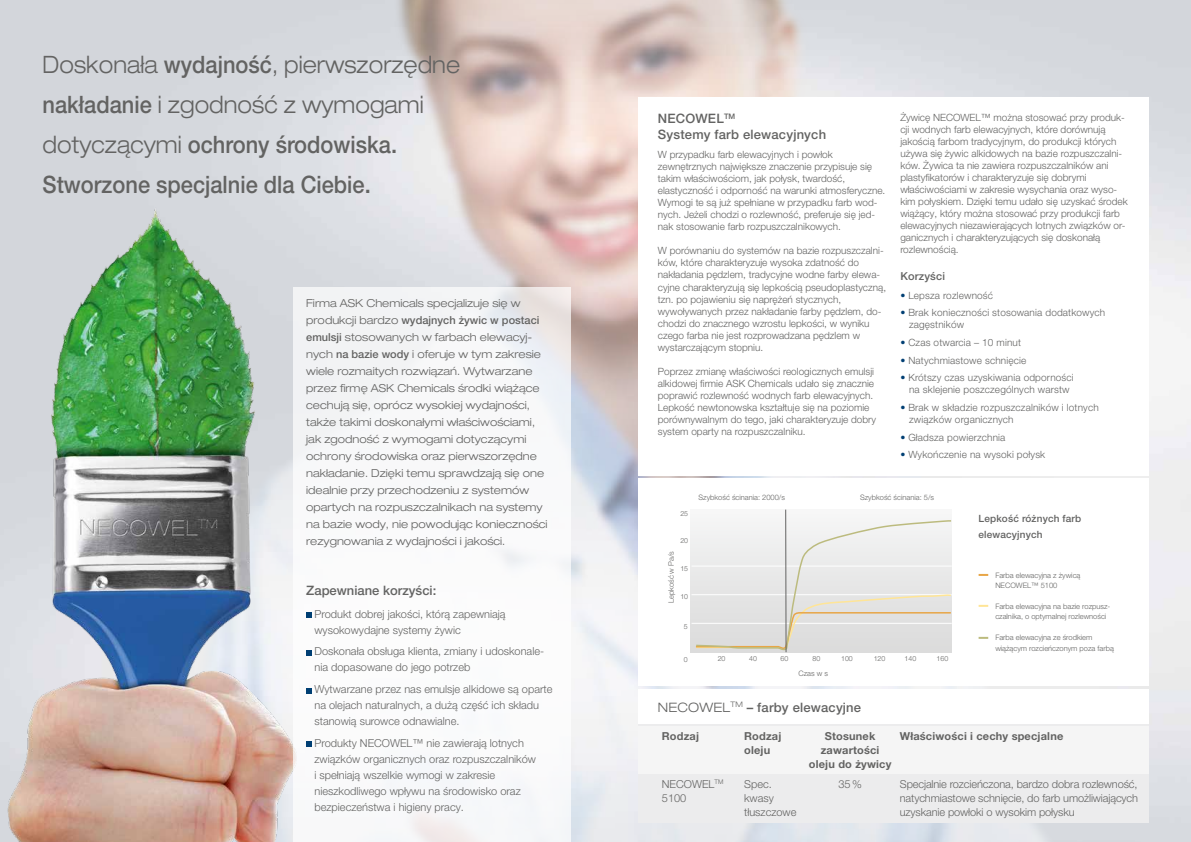
<style>
.page{position:relative;width:1191px;height:842px;background:#fff}
.page>*{position:absolute;margin:0;border:0;box-sizing:border-box;transform-origin:0 0}
.t1{font:500 24px/40px "Helvetica Neue LT Pro";color:#636362;scale:.91 1}
.t2{font:500 13px/16px "Helvetica Neue LT Pro";letter-spacing:.015em;color:#636362}
.t3{font:300 11px/16px "Helvetica Neue LT Pro";color:#636362}
.t4{font:300 expanded 11px/17px "Helvetica Neue LT Pro";color:#636362}
.t5{font:700 11px/14px "Helvetica Neue LT Pro";letter-spacing:.015em;color:#636362}
.t6{font:500 11px "Helvetica Neue LT Pro";letter-spacing:.015em;color:#636362}
.t7{font:300 10px/12px "Helvetica Neue LT Pro";color:#636362}
.t8{font:500 10px/16.1px "Helvetica Neue LT Pro";letter-spacing:.015em;color:#636362}
.t9{font:300 7.5px/10.4px "Helvetica Neue LT Pro";color:#636362}
.t10{font:300 7px "Helvetica Neue LT Pro";color:#636362}
.s1{font-weight:300;font-stretch:expanded}
.s2{font-weight:500;font-stretch:normal}
.s3{color:#003f73}
</style>
<div class="page">
<img style="left:0;top:206px;width:306px;height:636px">
<div style="left:293px;top:287px;width:278px;height:555px;background:#f8f9fa"></div>
<div style="left:638px;top:715px;width:510px;height:108px;background:#ececed"></div>
<div style="left:638px;top:689px;width:510px;height:34px;background:#fff"></div>
<div style="left:638px;top:726px;width:510px;height:48px;background:#f5f5f5"></div>
<svg style="left:306px;top:613px;width:5px;height:5px"></svg>
<svg style="left:306px;top:650px;width:5px;height:5px"></svg>
<svg style="left:306px;top:688px;width:5px;height:5px"></svg>
<svg style="left:306px;top:742px;width:5px;height:5px"></svg>
<div style="left:638px;top:478px;width:510px;height:208px;background:#fff"></div>
<svg style="left:978px;top:574px;width:10px;height:2px"></svg>
<svg style="left:978px;top:605px;width:10px;height:2px"></svg>
<svg style="left:978px;top:637px;width:10px;height:2px"></svg>
<svg style="left:694px;top:509px;width:258px;height:144px"></svg>
<h1 class="t1" style="left:43px;top:44px;width:460px"><span class="s1">Doskonała</span> wydajność<span class="s1">, pierwszorzędne </span>nakładanie <span class="s1">i zgodność z wymogami dotyczącymi</span> ochrony środowiska.<br>Stworzone specjalnie dla Ciebie.</h1>
<p class="t4" style="left:306px;top:294px;width:243px">Firma ASK Chemicals specjalizuje się w produkcji bardzo <span class="s2">wydajnych żywic w postaci emulsji</span> stosowanych w farbach elewacyj&shy;nych <span class="s2">na bazie wody</span> i oferuje w tym zakresie wiele rozmaitych rozwiązań. Wytwarzane przez firmę ASK Chemicals środki wiążące cechują się, oprócz wysokiej wydajności, także takimi doskonałymi właściwościami, jak zgodność z wymogami dotyczącymi ochrony środowiska oraz pierwszorzędne nakładanie. Dzięki temu sprawdzają się one idealnie przy przechodzeniu z systemów opartych na rozpuszczalnikach na systemy na bazie wody, nie powodując konieczności rezygnowania z wydajności i jakości.</p>
<h2 class="t2" style="left:306px;top:582px;width:132px">Zapewniane korzyści:</h2>
<p class="t3" style="left:314px;top:606px;width:193px">Produkt dobrej jakości, którą zapewniają wysokowydajne systemy żywic</p>
<p class="t3" style="left:314px;top:643px;width:231px">Doskonała obsługa klienta, zmiany i udoskonale&shy;nia dopasowane do jego potrzeb</p>
<p class="t3" style="left:314px;top:681px;width:239px">Wytwarzane przez nas emulsje alkidowe są oparte na olejach naturalnych, a dużą część ich składu stanowią surowce odnawialne.</p>
<p class="t3" style="left:314px;top:735px;width:223px">Produkty NECOWEL™ nie zawierają lotnych związków organicznych oraz rozpuszczalników i spełniają wszelkie wymogi w zakresie nieszkodliwego wpływu na środowisko oraz bezpieczeństwa i higieny pracy.</p>
<h2 class="t2" style="left:658px;top:111px;width:170px">NECOWEL<sup>TM<br></sup>Systemy farb elewacyjnych</h2>
<p class="t7" style="left:658px;top:149px;width:229px">W przypadku farb elewacyjnych i powłok zewnętrznych największe znaczenie przypisuje się takim właściwościom, jak połysk, twardość, elastyczność i odporność na warunki atmosferyczne.<br>Wymogi te są już spełniane w przypadku farb wod&shy;nych. Jeżeli chodzi o rozlewność, preferuje się jed&shy;nak stosowanie farb rozpuszczalnikowych.</p>
<p class="t7" style="left:658px;top:245px;width:230px">W porównaniu do systemów na bazie rozpuszczalni&shy;ków, które charakteryzuje wysoka zdatność do nakładania pędzlem, tradycyjne wodne farby elewa&shy;cyjne charakteryzują się lepkością pseudoplastyczną, tzn. po pojawieniu się naprężeń stycznych, wywoływanych przez nakładanie farby pędzlem, do&shy;chodzi do znacznego wzrostu lepkości, w wyniku czego farba nie jest rozprowadzana pędzlem w wystarczającym stopniu.</p>
<p class="t7" style="left:658px;top:365px;width:220px">Poprzez zmianę właściwości reologicznych emulsji alkidowej firmie ASK Chemicals udało się znacznie poprawić rozlewność wodnych farb elewacyjnych.<br>Lepkość newtonowska kształtuje się na poziomie porównywalnym do tego, jaki charakteryzuje dobry system oparty na rozpuszczalniku.</p>
<p class="t7" style="left:900px;top:111px;width:229px">Żywicę NECOWEL™ można stosować przy produk&shy;cji wodnych farb elewacyjnych, które dorównują jakością farbom tradycyjnym, do produkcji których używa się żywic alkidowych na bazie rozpuszczalni&shy;ków. Żywica ta nie zawiera rozpuszczalników ani plastyfikatorów i charakteryzuje się dobrymi właściwościami w zakresie wysychania oraz wyso&shy;kim połyskiem. Dzięki temu udało się uzyskać środek wiążący, który można stosować przy produkcji farb elewacyjnych niezawierających lotnych związków or&shy;ganicznych i charakteryzujących się doskonałą rozlewnością.</p>
<p class="t6" style="left:900px;top:269px;width:46px">Korzyści</p>
<p class="t7" style="left:900px;top:289px;width:94px"><span class="s3">•</span> Lepsza rozlewność</p>
<p class="t7" style="left:909px;top:306px;width:198px;text-indent:-9px"><span class="s3">•</span> Brak konieczności stosowania dodatkowych zagęstników</p>
<p class="t7" style="left:900px;top:336px;width:122px"><span class="s3">•</span> Czas otwarcia – 10 minut</p>
<p class="t7" style="left:900px;top:354px;width:128px"><span class="s3">•</span> Natychmiastowe schnięcie</p>
<p class="t7" style="left:900px;top:371px;width:175px;text-align:center"><span class="s3">•</span> Krótszy czas uzyskiwania odporności na sklejenie poszczególnych warstw</p>
<p class="t7" style="left:909px;top:401px;width:191px;text-indent:-9px"><span class="s3">•</span> Brak w składzie rozpuszczalników i lotnych związków organicznych</p>
<p class="t7" style="left:900px;top:431px;width:107px"><span class="s3">•</span> Gładsza powierzchnia</p>
<p class="t7" style="left:900px;top:448px;width:146px"><span class="s3">•</span> Wykończenie na wysoki połysk</p>
<p class="t10" style="left:680px;top:509px;width:9px">25</p>
<p class="t10" style="left:680px;top:536px;width:9px">20</p>
<p class="t9" style="left:666px;top:603px;width:54px;rotate:-90deg">Lepkość w Pa/s</p>
<p class="t10" style="left:680px;top:564px;width:9px">15</p>
<p class="t10" style="left:680px;top:593px;width:9px">10</p>
<p class="t10" style="left:684px;top:622px;width:5px">5</p>
<p class="t9" style="left:698px;top:492px;width:88px">Szybkość ścinania: 2000/s</p>
<p class="t9" style="left:860px;top:492px;width:75px">Szybkość ścinania: 5/s</p>
<p class="t10" style="left:684px;top:655px;width:5px">0</p>
<p class="t10" style="left:717px;top:654px;width:9px">20</p>
<p class="t10" style="left:749px;top:654px;width:9px">40</p>
<p class="t10" style="left:780px;top:654px;width:9px">60</p>
<p class="t10" style="left:812px;top:654px;width:9px">80</p>
<p class="t10" style="left:841px;top:654px;width:13px">100</p>
<p class="t10" style="left:873px;top:654px;width:13px">120</p>
<p class="t10" style="left:904px;top:654px;width:13px">140</p>
<p class="t10" style="left:936px;top:654px;width:13px">160</p>
<p class="t9" style="left:798px;top:668px;width:31px">Czas w s</p>
<p class="t8" style="left:978px;top:510px;width:104px">Lepkość różnych farb elewacyjnych</p>
<p class="t9" style="left:995px;top:570px;width:87px">Farba elewacyjna z żywicą<br>NECOWEL™ 5100</p>
<p class="t9" style="left:995px;top:601px;width:116px">Farba elewacyjna na bazie rozpusz&shy;czalnika, o optymalnej rozlewności</p>
<p class="t9" style="left:995px;top:632px;width:120px">Farba elewacyjna ze środkiem wiążącym rozcieńczonym poza farbą</p>
<h2 class="t2" style="left:658px;top:699px;width:205px"><span class="s1">NECOWEL</span><sup>TM</sup> – farby elewacyjne</h2>
<p class="t5" style="left:662px;top:729px;width:39px">Rodzaj</p>
<p class="t5" style="left:744px;top:729px;width:39px">Rodzaj oleju</p>
<p class="t5" style="left:809px;top:729px;width:84px;text-align:center">Stosunek zawartości oleju do żywicy</p>
<p class="t5" style="left:900px;top:729px;width:165px">Właściwości i cechy specjalne</p>
<p class="t3" style="left:662px;top:777px;width:63px;line-height:14px">NECOWEL<sup>TM<br></sup>5100</p>
<p class="t3" style="left:744px;top:777px;width:54px;line-height:14px">Spec. kwasy tłuszczowe</p>
<p class="t3" style="left:838px;top:776px;width:25px">35%</p>
<p class="t3" style="left:900px;top:777px;width:240px;line-height:14px;text-align:justify">Specjalnie rozcieńczona, bardzo dobra rozlewność, natychmiastowe schnięcie, do farb umożliwiających uzyskanie powłoki o wysokim połysku</p>
</div>
